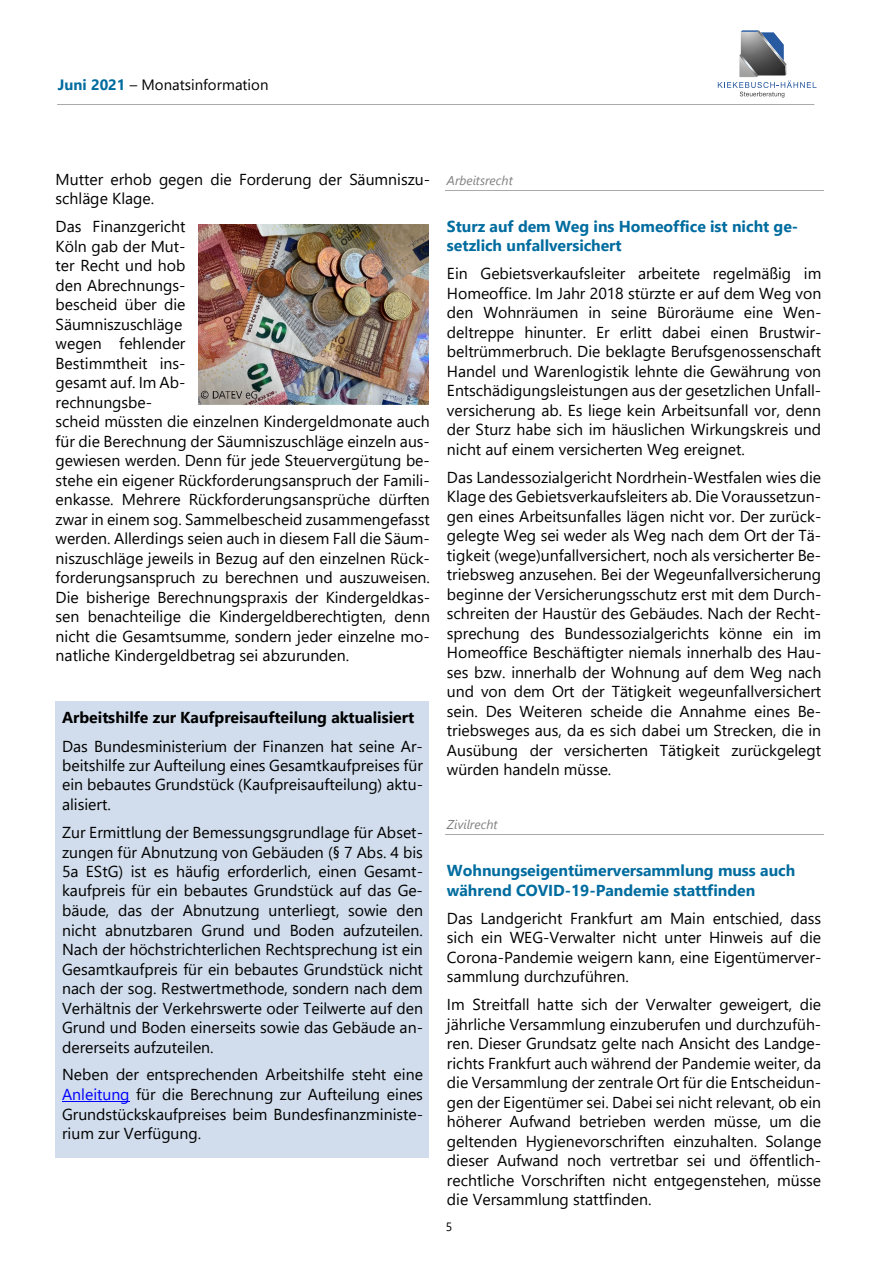
<style>
.page{position:relative;width:893px;height:1263px;background:#fff}
.page>*{position:absolute;margin:0;border:0;box-sizing:border-box;transform-origin:0 0}
.t1{font:15.9px/19.5px "Segoe UI";color:#000;text-align:justify}
.t2{font:700 15.9px/19.5px "Segoe UI";letter-spacing:-.005em;color:#006c9f}
.t3{font:700 15.9px "Segoe UI";color:#000}
.t4{font:15px "Segoe UI";color:#000}
.t5{font:italic 12.75px "Segoe UI";color:#808080}
.t6{font:12px "Segoe UI";color:#000}
.s1{font-weight:700;color:#006c9f}
.s2{color:#00f}
</style>
<div class="page">
<hr style="left:57px;top:104px;width:757px;height:1px;background:#a7a9ac">
<div style="left:56px;top:701px;width:373px;height:457px;background:#d1ddec"></div>
<hr style="left:62px;top:1101px;width:68px;height:1px;background:#00f">
<hr style="left:445px;top:190px;width:378px;height:1px;background:#a7a9ac">
<hr style="left:445px;top:834px;width:378px;height:1px;background:#a7a9ac">
<img style="left:199px;top:224px;width:229px;height:180px">
<svg style="left:718px;top:30px;width:99px;height:68px"></svg>
<p class="t4" style="left:58px;top:70px;width:212px"><span class="s1">Juni 2021</span> – Monatsinformation</p>
<p class="t1" style="left:56px;top:168px;width:376px">Mutter erhob gegen die Forderung der Säumniszu&shy;schläge Klage.</p>
<p class="t1" style="left:56px;top:215px;width:376px;text-align:left">Das Finanzgericht<br>Köln gab der Mut-<br>ter Recht und hob<br>den Abrechnungs-<br>bescheid über die<br>Säumniszuschläge<br>wegen fehlender<br>Bestimmtheit ins-<br>gesamt auf. Im Ab-<br>rechnungsbe-<br>scheid müssten die einzelnen Kindergeldmonate auch für die Berechnung der Säumniszuschläge einzeln aus&shy;gewiesen werden. Denn für jede Steuervergütung be&shy;stehe ein eigener Rückforderungsanspruch der Famili&shy;enkasse. Mehrere Rückforderungsansprüche dürften zwar in einem sog. Sammelbescheid zusammengefasst werden. Allerdings seien auch in diesem Fall die Säum&shy;niszuschläge jeweils in Bezug auf den einzelnen Rück&shy;forderungsanspruch zu berechnen und auszuweisen.<br>Die bisherige Berechnungspraxis der Kindergeldkas&shy;sen benachteilige die Kindergeldberechtigten, denn nicht die Gesamtsumme, sondern jeder einzelne mo&shy;natliche Kindergeldbetrag sei abzurunden.</p>
<p class="t3" style="left:62px;top:703px;width:354px">Arbeitshilfe zur Kaufpreisaufteilung aktualisiert</p>
<p class="t1" style="left:62px;top:735px;width:362px">Das Bundesministerium der Finanzen hat seine Ar&shy;beitshilfe zur Aufteilung eines Gesamtkaufpreises für ein bebautes Grundstück (Kaufpreisaufteilung) aktu&shy;alisiert.</p>
<p class="t1" style="left:62px;top:821px;width:362px">Zur Ermittlung der Bemessungsgrundlage für Abset&shy;zungen für Abnutzung von Gebäuden (§ 7 Abs. 4 bis 5a EStG) ist es häufig erforderlich, einen Gesamt&shy;kaufpreis für ein bebautes Grundstück auf das Ge&shy;bäude, das der Abnutzung unterliegt, sowie den nicht abnutzbaren Grund und Boden aufzuteilen.<br>Nach der höchstrichterlichen Rechtsprechung ist ein Gesamtkaufpreis für ein bebautes Grundstück nicht nach der sog. Restwertmethode, sondern nach dem Verhältnis der Verkehrswerte oder Teilwerte auf den Grund und Boden einerseits sowie das Gebäude an&shy;dererseits aufzuteilen.</p>
<p class="t1" style="left:62px;top:1064px;width:362px">Neben der entsprechenden Arbeitshilfe steht eine <span class="s2">Anleitung</span> für die Berechnung zur Aufteilung eines Grundstückskaufpreises beim Bundesfinanzministe&shy;rium zur Verfügung.</p>
<p class="t5" style="left:447px;top:168px;width:67px">Arbeitsrecht</p>
<p class="t2" style="left:447px;top:215px;width:353px">Sturz auf dem Weg ins Homeoffice ist nicht ge&shy;setzlich unfallversichert</p>
<p class="t1" style="left:447px;top:263px;width:376px">Ein Gebietsverkaufsleiter arbeitete regelmäßig im Homeoffice. Im Jahr 2018 stürzte er auf dem Weg von den Wohnräumen in seine Büroräume eine Wen&shy;deltreppe hinunter. Er erlitt dabei einen Brustwir&shy;beltrümmerbruch. Die beklagte Berufsgenossenschaft Handel und Warenlogistik lehnte die Gewährung von Entschädigungsleistungen aus der gesetzlichen Unfall&shy;versicherung ab. Es liege kein Arbeitsunfall vor, denn der Sturz habe sich im häuslichen Wirkungskreis und nicht auf einem versicherten Weg ereignet.</p>
<p class="t1" style="left:447px;top:466px;width:376px">Das Landessozialgericht Nordrhein-Westfalen wies die Klage des Gebietsverkaufsleiters ab. Die Voraussetzun&shy;gen eines Arbeitsunfalles lägen nicht vor. Der zurück&shy;gelegte Weg sei weder als Weg nach dem Ort der Tä&shy;tigkeit (wege)unfallversichert, noch als versicherter Be&shy;triebsweg anzusehen. Bei der Wegeunfallversicherung beginne der Versicherungsschutz erst mit dem Durch&shy;schreiten der Haustür des Gebäudes. Nach der Recht&shy;sprechung des Bundessozialgerichts könne ein im Homeoffice Beschäftigter niemals innerhalb des Hau&shy;ses bzw. innerhalb der Wohnung auf dem Weg nach und von dem Ort der Tätigkeit wegeunfallversichert sein. Des Weiteren scheide die Annahme eines Be&shy;triebsweges aus, da es sich dabei um Strecken, die in Ausübung der versicherten Tätigkeit zurückgelegt würden handeln müsse.</p>
<p class="t5" style="left:447px;top:813px;width:52px">Zivilrecht</p>
<p class="t2" style="left:447px;top:860px;width:350px">Wohnungseigentümerversammlung muss auch während COVID-19-Pandemie stattfinden</p>
<p class="t1" style="left:447px;top:907px;width:376px">Das Landgericht Frankfurt am Main entschied, dass sich ein WEG-Verwalter nicht unter Hinweis auf die Corona-Pandemie weigern kann, eine Eigentümerver&shy;sammlung durchzuführen.</p>
<p class="t1" style="left:447px;top:993px;width:376px">Im Streitfall hatte sich der Verwalter geweigert, die jährliche Versammlung einzuberufen und durchzufüh&shy;ren. Dieser Grundsatz gelte nach Ansicht des Landge&shy;richts Frankfurt auch während der Pandemie weiter, da die Versammlung der zentrale Ort für die Entscheidun&shy;gen der Eigentümer sei. Dabei sei nicht relevant, ob ein höherer Aufwand betrieben werden müsse, um die geltenden Hygienevorschriften einzuhalten. Solange dieser Aufwand noch vertretbar sei und öffentlich&shy;rechtliche Vorschriften nicht entgegenstehen, müsse die Versammlung stattfinden.</p>
<p class="t6" style="left:446px;top:1215px;width:8px">5</p>
</div>
